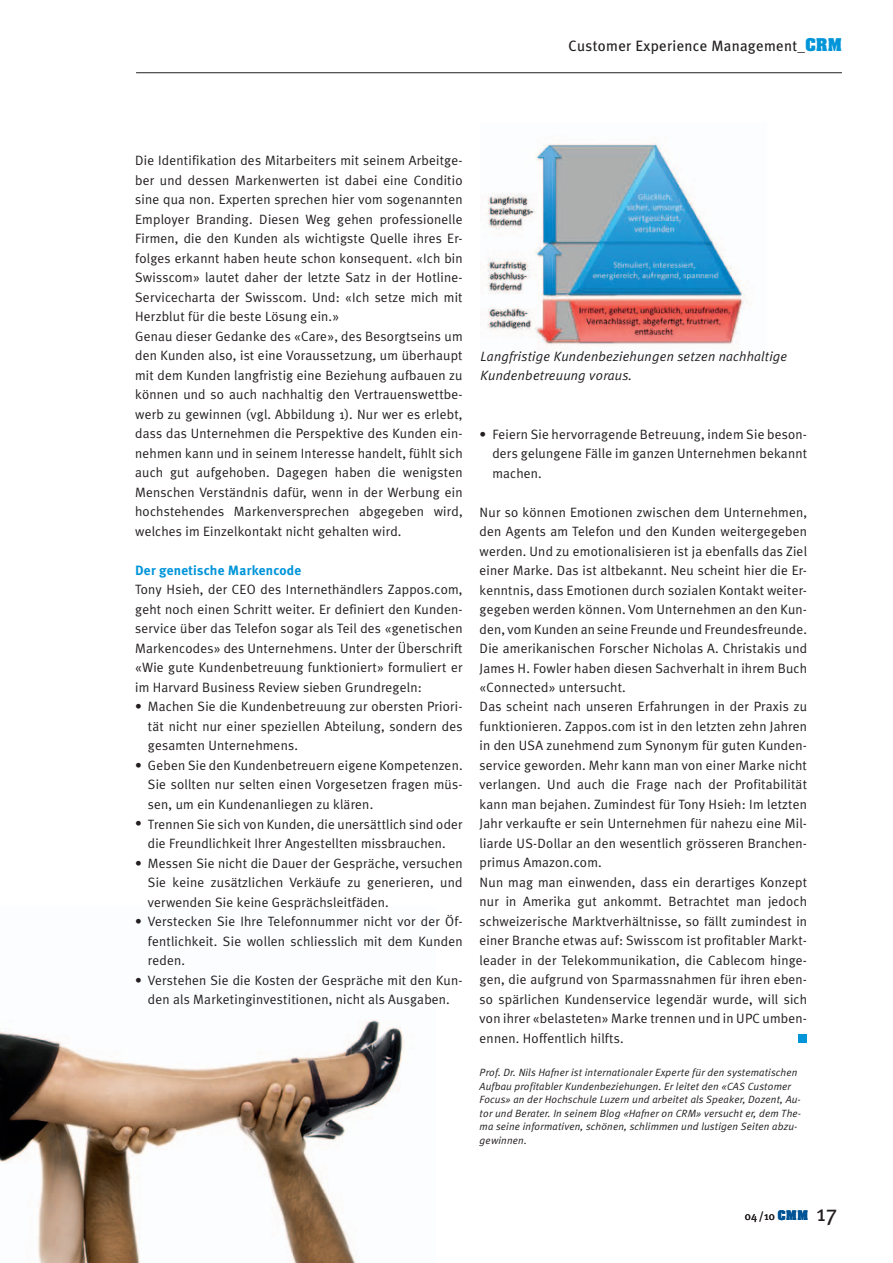
<style>
.page{position:relative;width:893px;height:1263px;background:#fff}
.page>*{position:absolute;margin:0;border:0;box-sizing:border-box;transform-origin:0 0}
.t1{font:15px "Meta Plus";letter-spacing:.02em;color:#231f20}
.t2{font:13.5px/19.5px "Meta Plus Normal";letter-spacing:.015em;color:#231f20;text-align:justify}
.t3{font:italic 13.5px/19.5px "Meta Plus Normal";letter-spacing:.015em;color:#231f20}
.t4{font:700 13.5px "Meta Plus";letter-spacing:.015em;color:#0095d9}
.t5{font:11.25px "Meta Plus";color:#231f20}
.t6{font:italic 10.5px/13.5px "Meta Plus Normal";letter-spacing:.015em;color:#231f20}
.s1{font-family:"Aachen";font-weight:700;color:#0095d9}
.s2{font-family:"Aachen";font-weight:700;color:#005495}
.s3{font-size:22.5px}
</style>
<div class="page">
<img style="left:0;top:1020px;width:404px;height:243px">
<hr style="left:136px;top:72px;width:706px;height:1px;background:#231f20">
<div style="left:798px;top:1034px;width:9px;height:9px;background:#0095d9"></div>
<img style="left:486px;top:143px;width:260px;height:202px">
<p class="t1" style="left:569px;top:37px;width:275px">Customer Experience Management_<span class="s1">CRM</span></p>
<p class="t2" style="left:135px;top:151px;width:329px;text-align:left">Die Identifikation des Mitarbeiters mit seinem Arbeitge&shy;ber und dessen Markenwerten ist dabei eine Conditio sine qua non. Experten sprechen hier vom sogenannten Employer Branding. Diesen Weg gehen professionelle Firmen, die den Kunden als wichtigste Quelle ihres Er&shy;folges erkannt haben heute schon konsequent. «Ich bin Swisscom» lautet daher der letzte Satz in der Hotline-Servicecharta der Swisscom. Und: «Ich setze mich mit Herzblut für die beste Lösung ein.»<br>Genau dieser Gedanke des «Care», des Besorgtseins um den Kunden also, ist eine Voraussetzung, um überhaupt mit dem Kunden langfristig eine Beziehung aufbauen zu können und so auch nachhaltig den Vertrauenswettbe&shy;werb zu gewinnen (vgl. Abbildung 1). Nur wer es erlebt, dass das Unternehmen die Perspektive des Kunden ein&shy;nehmen kann und in seinem Interesse handelt, fühlt sich auch gut aufgehoben. Dagegen haben die wenigsten Menschen Verständnis dafür, wenn in der Werbung ein hochstehendes Markenversprechen abgegeben wird, welches im Einzelkontakt nicht gehalten wird.</p>
<p class="t4" style="left:135px;top:562px;width:168px">Der genetische Markencode</p>
<p class="t2" style="left:135px;top:580px;width:329px">Tony Hsieh, der CEO des Internethändlers Zappos.com, geht noch einen Schritt weiter. Er definiert den Kunden&shy;service über das Telefon sogar als Teil des «genetischen Markencodes» des Unternehmens. Unter der Überschrift «Wie gute Kundenbetreuung funktioniert» formuliert er im Harvard Business Review sieben Grundregeln:</p>
<p class="t2" style="left:148px;top:697px;width:316px;text-indent:-13px">• Machen Sie die Kundenbetreuung zur obersten Priori&shy;tät nicht nur einer speziellen Abteilung, sondern des gesamten Unternehmens.</p>
<p class="t2" style="left:148px;top:755px;width:316px;text-indent:-13px">• Geben Sie den Kundenbetreuern eigene Kompetenzen.<br>Sie sollten nur selten einen Vorgesetzen fragen müs&shy;sen, um ein Kundenanliegen zu klären.</p>
<p class="t2" style="left:135px;top:814px;width:329px;text-align:center">• Trennen Sie sich von Kunden, die unersättlich sind oder die Freundlichkeit Ihrer Angestellten missbrauchen.</p>
<p class="t2" style="left:148px;top:853px;width:316px;text-indent:-13px">• Messen Sie nicht die Dauer der Gespräche, versuchen Sie keine zusätzlichen Verkäufe zu generieren, und verwenden Sie keine Gesprächsleitfäden.</p>
<p class="t2" style="left:148px;top:911px;width:316px;text-indent:-13px">• Verstecken Sie Ihre Telefonnummer nicht vor der Öf&shy;fentlichkeit. Sie wollen schliesslich mit dem Kunden reden.</p>
<p class="t2" style="left:135px;top:970px;width:329px;text-align:center">• Verstehen Sie die Kosten der Gespräche mit den Kun&shy;den als Marketinginvestitionen, nicht als Ausgaben.</p>
<p class="t3" style="left:480px;top:346px;width:308px">Langfristige Kundenbeziehungen setzen nachhaltige<br>Kundenbetreuung voraus.</p>
<p class="t2" style="left:492px;top:424px;width:316px;text-indent:-13px">• Feiern Sie hervorragende Betreuung, indem Sie beson&shy;ders gelungene Fälle im ganzen Unternehmen bekannt machen.</p>
<p class="t2" style="left:480px;top:502px;width:329px;text-align:left">Nur so können Emotionen zwischen dem Unternehmen, den Agents am Telefon und den Kunden weitergegeben werden. Und zu emotionalisieren ist ja ebenfalls das Ziel einer Marke. Das ist altbekannt. Neu scheint hier die Er&shy;kenntnis, dass Emotionen durch sozialen Kontakt weiter&shy;gegeben werden können. Vom Unternehmen an den Kun&shy;den, vom Kunden an seine Freunde und Freundesfreunde.<br>Die amerikanischen Forscher Nicholas A. Christakis und James H. Fowler haben diesen Sachverhalt in ihrem Buch «Connected» untersucht.<br>Das scheint nach unseren Erfahrungen in der Praxis zu funktionieren. Zappos.com ist in den letzten zehn Jahren in den USA zunehmend zum Synonym für guten Kunden&shy;service geworden. Mehr kann man von einer Marke nicht verlangen. Und auch die Frage nach der Profitabilität kann man bejahen. Zumindest für Tony Hsieh: Im letzten Jahr verkaufte er sein Unternehmen für nahezu eine Mil&shy;liarde US-Dollar an den wesentlich grösseren Branchen&shy;primus Amazon.com.<br>Nun mag man einwenden, dass ein derartiges Konzept nur in Amerika gut ankommt. Betrachtet man jedoch schweizerische Marktverhältnisse, so fällt zumindest in einer Branche etwas auf: Swisscom ist profitabler Markt&shy;leader in der Telekommunikation, die Cablecom hinge&shy;gen, die aufgrund von Sparmassnahmen für ihren eben&shy;so spärlichen Kundenservice legendär wurde, will sich von ihrer «belasteten» Marke trennen und in UPC umben&shy;ennen. Hoffentlich hilfts.</p>
<p class="t6" style="left:480px;top:1065px;width:323px">Prof. Dr. Nils Hafner ist internationaler Experte für den systematischen Aufbau profitabler Kundenbeziehungen. Er leitet den «CAS Customer Focus» an der Hochschule Luzern und arbeitet als Speaker, Dozent, Au&shy;tor und Berater. In seinem Blog «Hafner on CRM» versucht er, dem The&shy;ma seine informativen, schönen, schlimmen und lustigen Seiten abzu&shy;gewinnen.</p>
<p class="t5" style="left:745px;top:1209px;width:94px">04 /10 <span class="s2">CMM</span> <span class="s3">17</span></p>
</div>
